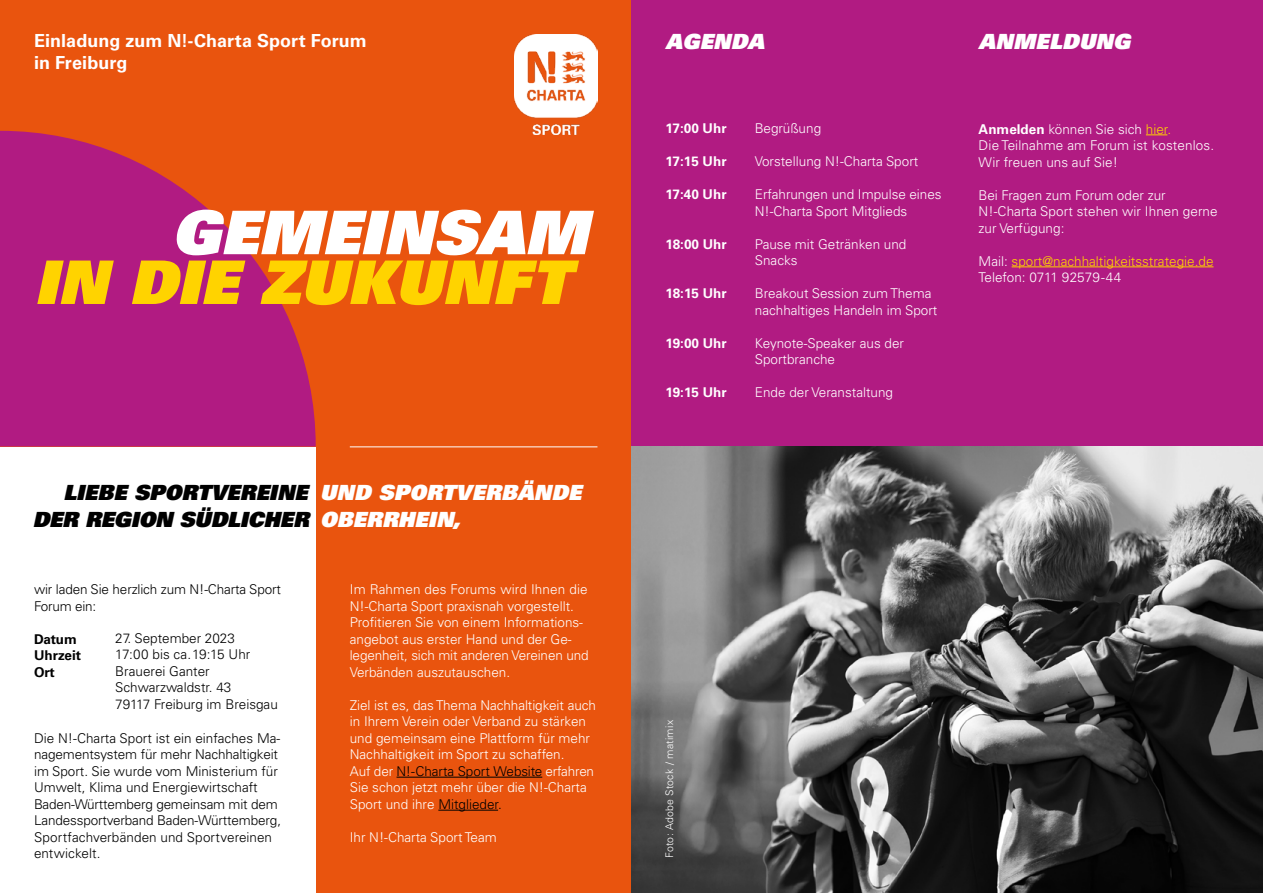
<style>
.page{position:relative;width:1263px;height:893px;background:#fff}
.page>*{position:absolute;margin:0;border:0;box-sizing:border-box;transform-origin:0 0}
.t1{font:italic 900 60.15px "Univers LT";color:#ffd300}
.t2{font:italic 900 60.15px "Univers LT";color:#fff}
.t3{font:italic 900 21px "Univers LT";color:#000}
.t4{font:italic 900 21px "Univers LT";letter-spacing:.01em;color:#fff}
.t5{font:700 18px/21.6px "Univers LT Pro 65";letter-spacing:.005em;color:#fff}
.t6{font:300 13.5px/16.5px "Univers LT Pro 45";color:#fff}
.t7{font:300 13.5px/16.5px "Univers LT Pro 45";color:#000}
.t8{font:300 13.5px/16.5px "Univers LT Pro 45";color:#ffd300}
.t9{font:700 13.5px "Univers LT Pro 65";color:#fff}
.t10{font:700 13.5px/16.5px "Univers LT Pro 65";color:#000}
.t11{font:300 10.5px "Univers LT Pro 45";letter-spacing:.025em;color:#fff}
.s1{color:#fff}
.s2{color:#000}
.s3{font-family:"Univers LT Pro 65";font-weight:700}
.s4{color:#ffd300}
</style>
<div class="page">
<div style="left:316px;top:0;width:315px;height:893px;background:#e9540e"></div>
<div style="left:0;top:0;width:631px;height:446px;background:#e9540e"></div>
<div style="left:631px;top:0;width:632px;height:447px;background:#b11b82"></div>
<svg style="left:0;top:131px;width:316px;height:315px;fill:#b11b82"></svg>
<img style="left:631px;top:446px;width:632px;height:447px">
<svg style="left:1146px;top:135px;width:21px;height:1px"></svg>
<hr style="left:1012px;top:267px;width:201px;height:1px;background:#ffd300">
<hr style="left:350px;top:446px;width:247px;height:1px;background:#fff">
<img style="left:515px;top:34px;width:82px;height:100px">
<hr style="left:396px;top:777px;width:146px;height:1px;background:#000">
<hr style="left:438px;top:810px;width:60px;height:1px;background:#000">
<h3 class="t5" style="left:34px;top:30px;width:334px">Einladung zum N!-Charta Sport Forum in Freiburg</h3>
<h1 class="t2" style="left:171px;top:193px;width:418px">GEMEINSAM</h1>
<h1 class="t1" style="left:34px;top:243px;width:537px">IN DIE ZUKUNFT</h1>
<h2 class="t3" style="left:63px;top:479px;width:520px">LIEBE SPORTVEREINE <span class="s1">UND SPORTVERBÄNDE</span></h2>
<h2 class="t3" style="left:33px;top:505px;width:429px">DER REGION SÜDLICHER <span class="s1">OBERRHEIN,</span></h2>
<p class="t7" style="left:34px;top:581px;width:248px">wir laden Sie herzlich zum N!-Charta Sport<br>Forum ein:</p>
<p class="t10" style="left:34px;top:631px;width:48px">Datum<br>Uhrzeit<br>Ort</p>
<p class="t7" style="left:115px;top:630px;width:164px">27. September 2023<br>17:00 bis ca. 19:15 Uhr<br>Brauerei Ganter<br>Schwarzwaldstr. 43<br>79117 Freiburg im Breisgau</p>
<p class="t7" style="left:34px;top:730px;width:249px">Die N!-Charta Sport ist ein einfaches Ma&shy;nagementsystem für mehr Nachhaltigkeit im Sport. Sie wurde vom Ministerium für Umwelt, Klima und Energiewirtschaft Baden-Württemberg gemeinsam mit dem Landessportverband Baden-Württemberg, Sportfachverbänden und Sportvereinen entwickelt.</p>
<p class="t6" style="left:350px;top:581px;width:240px">Im Rahmen des Forums wird Ihnen die N!-Charta Sport praxisnah vorgestellt.<br>Profitieren Sie von einem Informations&shy;angebot aus erster Hand und der Ge&shy;legenheit, sich mit anderen Vereinen und Verbänden auszutauschen.</p>
<p class="t6" style="left:350px;top:697px;width:248px">Ziel ist es, das Thema Nachhaltigkeit auch in Ihrem Verein oder Verband zu stärken und gemeinsam eine Plattform für mehr Nachhaltigkeit im Sport zu schaffen.<br>Auf der <span class="s2">N!-Charta Sport Website</span> erfahren Sie schon jetzt mehr über die N!-Charta Sport und ihre <span class="s2">Mitglieder.</span></p>
<p class="t6" style="left:350px;top:829px;width:149px">Ihr N!-Charta Sport Team</p>
<h2 class="t4" style="left:665px;top:28px;width:100px">AGENDA</h2>
<h2 class="t4" style="left:979px;top:28px;width:153px">ANMELDUNG</h2>
<p class="t9" style="left:665px;top:121px;width:63px">17:00 Uhr</p>
<p class="t9" style="left:665px;top:154px;width:63px">17:15 Uhr</p>
<p class="t9" style="left:665px;top:187px;width:63px">17:40 Uhr</p>
<p class="t9" style="left:665px;top:236px;width:63px">18:00 Uhr</p>
<p class="t9" style="left:665px;top:286px;width:63px">18:15 Uhr</p>
<p class="t9" style="left:665px;top:335px;width:63px">19:00 Uhr</p>
<p class="t9" style="left:665px;top:385px;width:63px">19:15 Uhr</p>
<p class="t6" style="left:755px;top:120px;width:68px">Begrüßung</p>
<p class="t6" style="left:755px;top:153px;width:165px">Vorstellung N!-Charta Sport</p>
<p class="t6" style="left:755px;top:186px;width:188px">Erfahrungen und Impulse eines<br>N!-Charta Sport Mitglieds</p>
<p class="t6" style="left:755px;top:236px;width:153px">Pause mit Getränken und<br>Snacks</p>
<p class="t6" style="left:755px;top:285px;width:184px">Breakout Session zum Thema nachhaltiges Handeln im Sport</p>
<p class="t6" style="left:755px;top:335px;width:151px">Keynote-Speaker aus der<br>Sportbranche</p>
<p class="t6" style="left:755px;top:384px;width:140px">Ende der Veranstaltung</p>
<p class="t6" style="left:979px;top:120px;width:237px"><span class="s3">Anmelden</span> können Sie sich <span class="s4">hier.<br></span>Die Teilnahme am Forum ist kostenlos.<br>Wir freuen uns auf Sie!</p>
<p class="t6" style="left:979px;top:186px;width:241px">Bei Fragen zum Forum oder zur<br>N!-Charta Sport stehen wir Ihnen gerne zur Verfügung:</p>
<p class="t8" style="left:979px;top:252px;width:236px"><span class="s1">Mail:</span> sport@nachhaltigkeitsstrategie.de<br><span class="s1">Telefon: 0711 92579-44</span></p>
<p class="t11" style="left:663px;top:858px;width:139px;rotate:-90deg">Foto: Adobe Stock / matimix</p>
</div>
